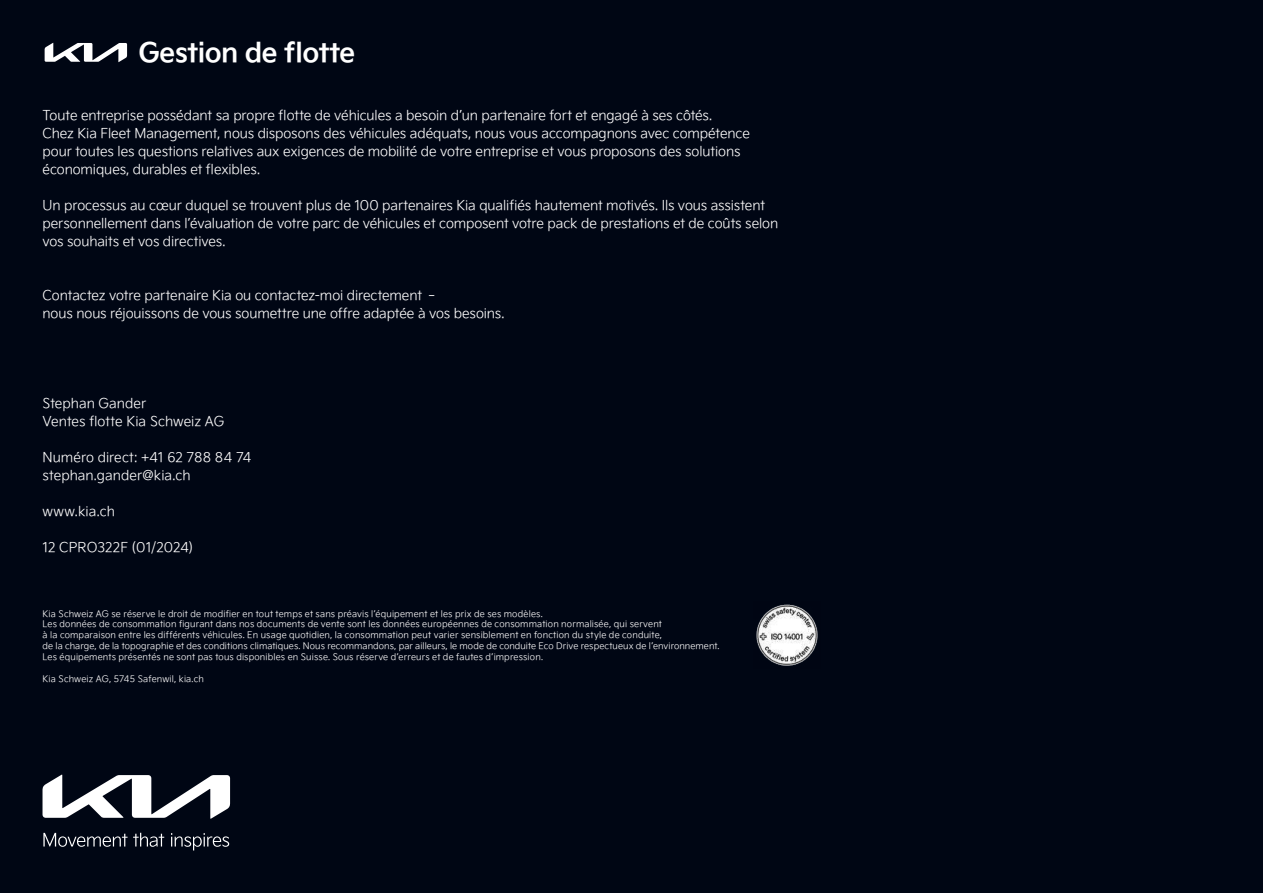
<style>
.page{position:relative;width:1263px;height:893px;background:#000614}
.page>*{position:absolute;margin:0;border:0;box-sizing:border-box;transform-origin:0 0}
.t1{font:27px "Kia Signature OTF Bold";letter-spacing:-.02em;color:#fff}
.t2{font:13.5px/18px "Kia Signature OTF Light";letter-spacing:-.005em;color:#fff}
.t3{font:9px/10.8px "Kia Signature OTF Light";letter-spacing:.015em;color:#fff}
</style>
<div class="page">
<svg style="left:43px;top:775px;width:187px;height:44px"></svg>
<svg style="left:43px;top:833px;width:121px;height:14px"></svg>
<svg style="left:171px;top:833px;width:58px;height:17px"></svg>
<svg style="left:45px;top:43px;width:82px;height:19px"></svg>
<img style="left:756px;top:604px;width:62px;height:62px">
<h1 class="t1" style="left:139px;top:32px;width:218px">Gestion de flotte</h1>
<p class="t2" style="left:43px;top:105px;width:709px">Toute entreprise possédant sa propre flotte de véhicules a besoin d’un partenaire fort et engagé à ses côtés.<br>Chez Kia Fleet Management, nous disposons des véhicules adéquats, nous vous accompagnons avec compétence pour toutes les questions relatives aux exigences de mobilité de votre entreprise et vous proposons des solutions économiques, durables et flexibles.</p>
<p class="t2" style="left:43px;top:195px;width:737px">Un processus au cœur duquel se trouvent plus de 100 partenaires Kia qualifiés hautement motivés. Ils vous assistent personnellement dans l’évaluation de votre parc de véhicules et composent votre pack de prestations et de coûts selon vos souhaits et vos directives.</p>
<p class="t2" style="left:43px;top:285px;width:463px">Contactez votre partenaire Kia ou contactez-moi directement ‐<br>nous nous réjouissons de vous soumettre une offre adaptée à vos besoins.</p>
<p class="t2" style="left:43px;top:393px;width:183px">Stephan Gander<br>Ventes flotte Kia Schweiz AG</p>
<p class="t2" style="left:43px;top:447px;width:210px">Numéro direct: +41 62 788 84 74 stephan.gander@kia.ch</p>
<p class="t2" style="left:43px;top:501px;width:74px">www.kia.ch</p>
<p class="t2" style="left:43px;top:537px;width:152px">12 CPRO322F (01/2024)</p>
<p class="t3" style="left:43px;top:608px;width:678px">Kia Schweiz AG se réserve le droit de modifier en tout temps et sans préavis l’équipement et les prix de ses modèles.<br>Les données de consommation figurant dans nos documents de vente sont les données européennes de consommation normalisée, qui servent<br>à la comparaison entre les différents véhicules. En usage quotidien, la consommation peut varier sensiblement en fonction du style de conduite,<br>de la charge, de la topographie et des conditions climatiques. Nous recommandons, par ailleurs, le mode de conduite Eco Drive respectueux de l’environnement.<br>Les équipements présentés ne sont pas tous disponibles en Suisse. Sous réserve d’erreurs et de fautes d’impression.</p>
<p class="t3" style="left:43px;top:672px;width:163px">Kia Schweiz AG, 5745 Safenwil, kia.ch</p>
</div>
